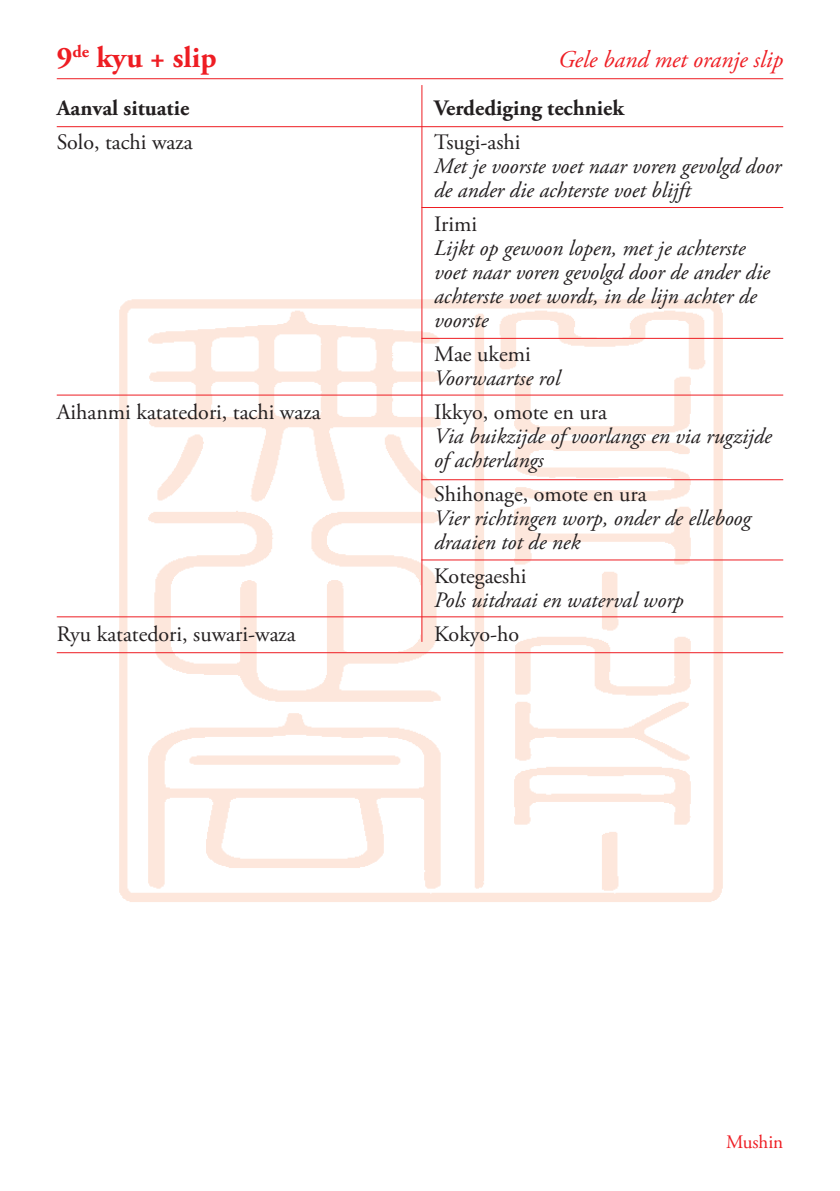
<style>
.page{position:relative;width:840px;height:1191px;background:#fff}
.page>*{position:absolute;margin:0;border:0;box-sizing:border-box;transform-origin:0 0}
.t1{font:700 30px "Adobe Garamond Pro";color:#ee1d23}
.t2{font:italic 24px "Adobe Garamond Pro";color:#ee1d23}
.t3{font:italic 22px/24px "Adobe Garamond Pro";color:#231f20}
.t4{font:22px "Adobe Garamond Pro";color:#231f20}
.t5{font:700 22px "Adobe Garamond Pro";color:#231f20}
.t6{font:19px "Adobe Garamond Pro";color:#ee1d23}
</style>
<div class="page">
<img style="left:84px;top:259px;width:671px;height:643px">
<hr style="left:57px;top:78px;width:725px;height:1px;background:#ee1d23">
<hr style="left:57px;top:126px;width:725px;height:1px;background:#ee1d23">
<hr style="left:421px;top:207px;width:361px;height:1px;background:#ee1d23">
<hr style="left:421px;top:338px;width:361px;height:1px;background:#ee1d23">
<hr style="left:57px;top:394px;width:725px;height:1px;background:#ee1d23">
<hr style="left:421px;top:479px;width:361px;height:1px;background:#ee1d23">
<hr style="left:421px;top:559px;width:361px;height:1px;background:#ee1d23">
<hr style="left:57px;top:616px;width:725px;height:1px;background:#ee1d23">
<hr style="left:57px;top:652px;width:725px;height:1px;background:#ee1d23">
<hr style="left:421px;top:85px;width:1px;height:557px;background:#ee1d23">
<p class="t1" style="left:57px;top:40px;width:161px">9<sup>de</sup> kyu + slip</p>
<p class="t2" style="left:558px;top:45px;width:226px">Gele band met oranje slip</p>
<p class="t5" style="left:57px;top:95px;width:134px">Aanval situatie</p>
<p class="t4" style="left:57px;top:129px;width:137px">Solo, tachi waza</p>
<p class="t5" style="left:434px;top:95px;width:191px">Verdediging techniek</p>
<p class="t4" style="left:434px;top:129px;width:88px">Tsugi-ashi</p>
<p class="t3" style="left:434px;top:155px;width:348px">Met je voorste voet naar voren gevolgd door de ander die achterste voet blijft</p>
<p class="t4" style="left:434px;top:211px;width:44px">Irimi</p>
<p class="t3" style="left:434px;top:237px;width:337px">Lijkt op gewoon lopen, met je achterste voet naar voren gevolgd door de ander die achterste voet wordt, in de lijn achter de voorste</p>
<p class="t4" style="left:434px;top:341px;width:98px">Mae ukemi</p>
<p class="t3" style="left:434px;top:367px;width:127px">Voorwaartse rol</p>
<p class="t4" style="left:434px;top:399px;width:174px">Ikkyo, omote en ura</p>
<p class="t3" style="left:434px;top:425px;width:339px">Via buikzijde of voorlangs en via rugzijde of achterlangs</p>
<p class="t4" style="left:434px;top:481px;width:214px">Shihonage, omote en ura</p>
<p class="t3" style="left:434px;top:507px;width:318px">Vier richtingen worp, onder de elleboog draaien tot de nek</p>
<p class="t4" style="left:434px;top:563px;width:94px">Kotegaeshi</p>
<p class="t3" style="left:434px;top:589px;width:251px">Pols uitdraai en waterval worp</p>
<p class="t4" style="left:434px;top:621px;width:87px">Kokyo-ho</p>
<p class="t4" style="left:57px;top:399px;width:265px">Aihanmi katatedori, tachi waza</p>
<p class="t4" style="left:57px;top:621px;width:240px">Ryu katatedori, suwari-waza</p>
<p class="t6" style="left:725px;top:1130px;width:59px">Mushin</p>
</div>
